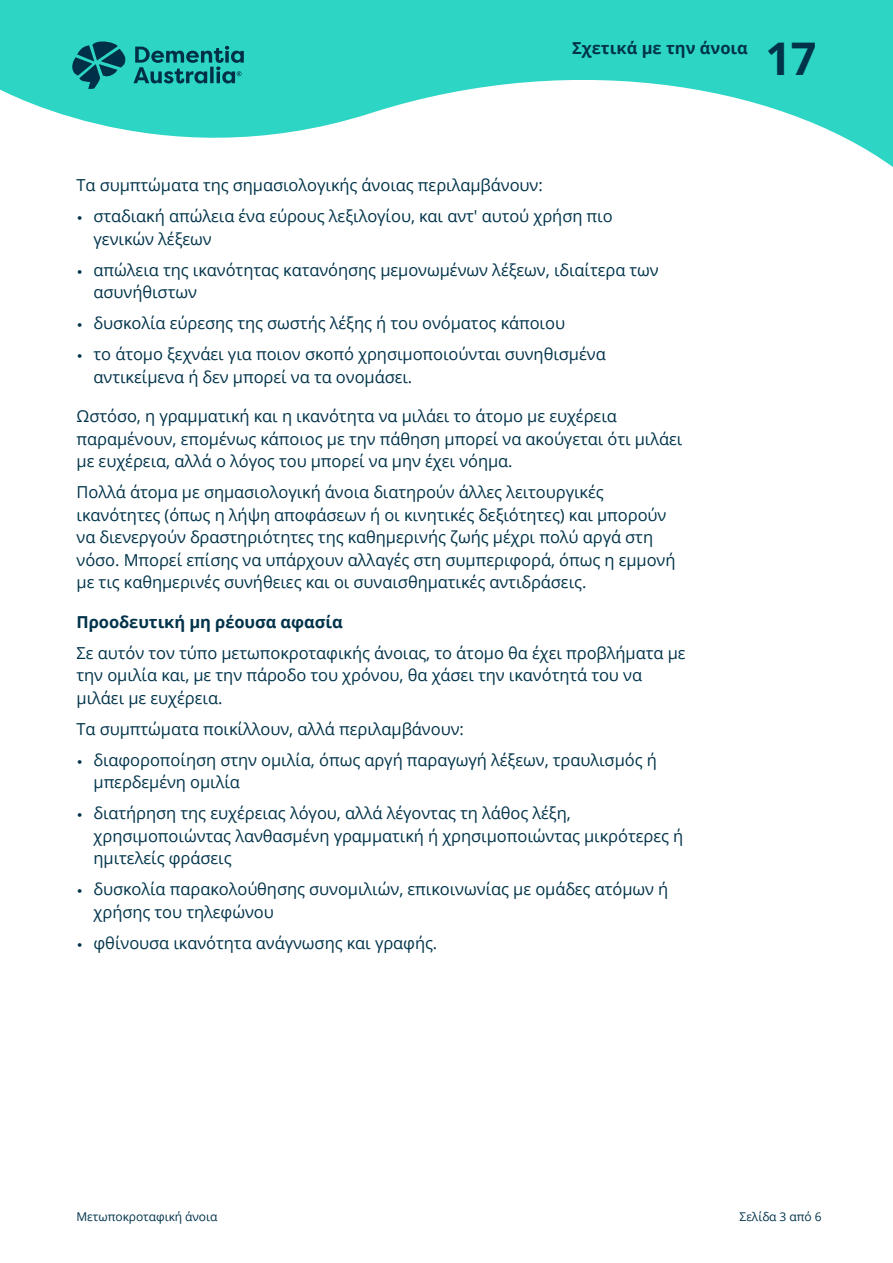
<style>
.page{position:relative;width:893px;height:1263px;background:#fff}
.page>*{position:absolute;margin:0;border:0;box-sizing:border-box;transform-origin:0 0}
.t1{font:700 45px "Open Sans";color:#00334a}
.t2{font:16.5px/22.5px "Open Sans";letter-spacing:-.005em;color:#00334a}
.t3{font:700 16.5px "Open Sans";color:#00334a}
.t4{font:12px "Open Sans";letter-spacing:-.005em;color:#00334a}
.s1{font-family:"Filson Pro"}
.s2{font-weight:700}
</style>
<div class="page">
<svg style="left:0;top:0;width:893px;height:167px;fill:#2cd5c4"></svg>
<svg style="left:72px;top:41px;width:172px;height:48px;background:#1d9d9a"></svg>
<p class="t3" style="left:572px;top:37px;width:177px">Σχετικά με την άνοια</p>
<h1 class="t1" style="left:765px;top:27px;width:52px">17</h1>
<p class="t2" style="left:77px;top:174px;width:468px">Τα συμπτώματα της σημασιολογικής άνοιας περιλαμβάνουν:</p>
<p class="t2" style="left:94px;top:205px;width:521px;text-indent:-17px"><span class="s1">•</span> σταδιακή απώλεια ένα εύρους λεξιλογίου, και αντ' αυτού χρήση πιο γενικών λέξεων</p>
<p class="t2" style="left:94px;top:258px;width:567px;text-indent:-17px"><span class="s1">•</span> απώλεια της ικανότητας κατανόησης μεμονωμένων λέξεων, ιδιαίτερα των ασυνήθιστων</p>
<p class="t2" style="left:77px;top:312px;width:490px"><span class="s1">•</span> δυσκολία εύρεσης της σωστής λέξης ή του ονόματος κάποιου</p>
<p class="t2" style="left:94px;top:343px;width:514px;text-indent:-17px"><span class="s1">•</span> το άτομο ξεχνάει για ποιον σκοπό χρησιμοποιούνται συνηθισμένα αντικείμενα ή δεν μπορεί να τα ονομάσει.</p>
<p class="t2" style="left:77px;top:405px;width:607px">Ωστόσο, η γραμματική και η ικανότητα να μιλάει το άτομο με ευχέρεια παραμένουν, επομένως κάποιος με την πάθηση μπορεί να ακούγεται ότι μιλάει με ευχέρεια, αλλά ο λόγος του μπορεί να μην έχει νόημα.</p>
<p class="t2" style="left:77px;top:481px;width:601px">Πολλά άτομα με σημασιολογική άνοια διατηρούν άλλες λειτουργικές ικανότητες (όπως η λήψη αποφάσεων ή οι κινητικές δεξιότητες) και μπορούν να διενεργούν δραστηριότητες της καθημερινής ζωής μέχρι πολύ αργά στη νόσο. Μπορεί επίσης να υπάρχουν αλλαγές στη συμπεριφορά, όπως η εμμονή με τις καθημερινές συνήθειες και οι συναισθηματικές αντιδράσεις.</p>
<p class="t2" style="left:77px;top:606px;width:611px;line-height:31px"><span class="s2">Προοδευτική μη ρέουσα αφασία<br></span>Σε αυτόν τον τύπο μετωποκροταφικής άνοιας, το άτομο θα έχει προβλήματα με</p>
<p class="t2" style="left:77px;top:664px;width:567px">την ομιλία και, με την πάροδο του χρόνου, θα χάσει την ικανότητά του να μιλάει με ευχέρεια.</p>
<p class="t2" style="left:77px;top:717px;width:389px">Τα συμπτώματα ποικίλλουν, αλλά περιλαμβάνουν:</p>
<p class="t2" style="left:94px;top:748px;width:565px;text-indent:-17px"><span class="s1">•</span> διαφοροποίηση στην ομιλία, όπως αργή παραγωγή λέξεων, τραυλισμός ή μπερδεμένη ομιλία</p>
<p class="t2" style="left:94px;top:802px;width:591px;text-indent:-17px"><span class="s1">•</span> διατήρηση της ευχέρειας λόγου, αλλά λέγοντας τη λάθος λέξη, χρησιμοποιώντας λανθασμένη γραμματική ή χρησιμοποιώντας μικρότερες ή ημιτελείς φράσεις</p>
<p class="t2" style="left:94px;top:878px;width:576px;text-indent:-17px"><span class="s1">•</span> δυσκολία παρακολούθησης συνομιλιών, επικοινωνίας με ομάδες ατόμων ή χρήσης του τηλεφώνου</p>
<p class="t2" style="left:77px;top:931px;width:362px"><span class="s1">•</span> φθίνουσα ικανότητα ανάγνωσης και γραφής.</p>
<p class="t4" style="left:77px;top:1209px;width:142px">Μετωποκροταφική άνοια</p>
<p class="t4" style="left:740px;top:1209px;width:83px">Σελίδα 3 από 6</p>
</div>
